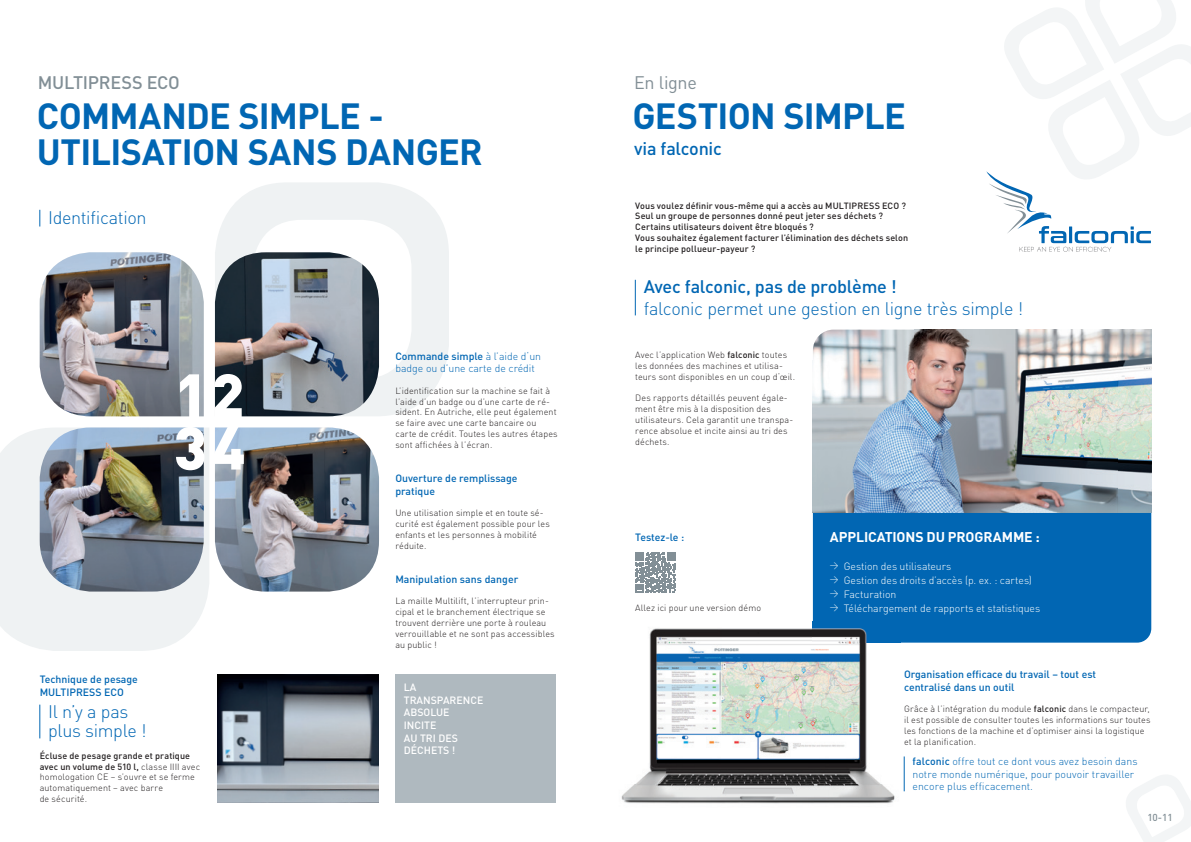
<style>
.page{position:relative;width:1191px;height:842px;background:#fff}
.page>*{position:absolute;margin:0;border:0;box-sizing:border-box;transform-origin:0 0}
.t1{font:700 36px/36px "DIN";letter-spacing:-.02em;color:#0166b3}
.t2{font:300 18px/19.2px "DIN";letter-spacing:-.02em;color:#0166b3}
.t3{font:500 18px "DIN";letter-spacing:-.015em;color:#0166b3}
.t4{font:500 18px "DIN";letter-spacing:-.015em;color:#828f96}
.t5{font:18px "DIN";color:#828f96}
.t6{font:700 14px "DIN";letter-spacing:-.01em;color:#fff}
.t7{font:300 10.5px/12.6px "DIN";color:#0166b3}
.t8{font:500 10.5px/12.6px "DIN";color:#0166b3}
.t9{font:300 10.5px/14px "DIN";letter-spacing:-.01em;color:#fff}
.t10{font:500 10.5px/12.6px "DIN";color:#fff}
.t11{font:500 10px "DIN";color:#828f96}
.t12{font:300 9px/10.8px "DIN";letter-spacing:.01em;color:#231f20}
.t13{font:500 9px/10.8px "DIN";letter-spacing:.01em;color:#231f20}
.s1{font-weight:500}
.s2{font-size:8.5px}
</style>
<div class="page">
<svg style="left:1126px;top:775px;width:65px;height:67px"></svg>
<svg style="left:215px;top:183px;width:234px;height:233px;fill:#eff2f3"></svg>
<svg style="left:0;top:428px;width:209px;height:223px;fill:#eff2f3"></svg>
<img style="left:40px;top:252px;width:164px;height:165px">
<img style="left:40px;top:427px;width:164px;height:164px">
<svg style="left:214px;top:252px;width:165px;height:165px;background:#818890"></svg>
<img style="left:215px;top:427px;width:164px;height:164px">
<div style="left:395px;top:674px;width:161px;height:128px;background:#afb9bf"></div>
<img style="left:217px;top:674px;width:161px;height:128px">
<svg style="left:986px;top:0;width:205px;height:252px"></svg>
<img style="left:813px;top:330px;width:338px;height:183px">
<hr style="left:40px;top:705px;width:1px;height:33px;background:#0166b3">
<hr style="left:635px;top:280px;width:1px;height:35px;background:#0166b3">
<div style="left:813px;top:513px;width:338px;height:130px;background:#0166b3"></div>
<hr style="left:904px;top:756px;width:1px;height:35px;background:#0166b3">
<img style="left:649px;top:621px;width:180px;height:33px">
<img style="left:829px;top:643px;width:38px;height:11px">
<img style="left:621px;top:654px;width:274px;height:150px">
<img style="left:813px;top:621px;width:88px;height:22px">
<svg style="left:635px;top:552px;width:40px;height:40px"></svg>
<svg style="left:40px;top:210px;width:1px;height:16px"></svg>
<h2 class="t4" style="left:38px;top:71px;width:144px">MULTIPRESS ECO</h2>
<h1 class="t1" style="left:37px;top:97px;width:447px">COMMANDE SIMPLE -<br>UTILISATION SANS DANGER</h1>
<h2 class="t2" style="left:48px;top:208px;width:100px">Identification</h2>
<p class="t8" style="left:40px;top:673px;width:100px">Technique de pesage<br>MULTIPRESS ECO</p>
<h2 class="t2" style="left:48px;top:702px;width:100px">Il n’y a pas plus simple !</h2>
<p class="t12" style="left:40px;top:750px;width:162px"><span class="s1">Écluse de pesage grande et pratique avec un volume de 510 l,</span> classe IIII avec homologation CE – s’ouvre et se ferme automatiquement – avec barre<br>de sécurité.</p>
<p class="t7" style="left:395px;top:349px;width:147px"><span class="s1">Commande simple</span> à l’aide d‘un badge ou d’une carte de crédit</p>
<p class="t12" style="left:395px;top:385px;width:164px">L’identification sur la machine se fait à l’aide d’un badge ou d’une carte de ré&shy;sident. En Autriche, elle peut également se faire avec une carte bancaire ou carte de crédit. Toutes les autres étapes sont affichées à l’écran.</p>
<p class="t8" style="left:395px;top:471px;width:124px">Ouverture de remplissage pratique</p>
<p class="t12" style="left:395px;top:507px;width:156px">Une utilisation simple et en toute sé&shy;curité est également possible pour les enfants et les personnes à mobilité réduite.</p>
<p class="t8" style="left:395px;top:572px;width:124px">Manipulation sans danger</p>
<p class="t12" style="left:395px;top:596px;width:161px">La maille Multilift, l’interrupteur prin&shy;cipal et le branchement électrique se trouvent derrière une porte à rouleau verrouillable et ne sont pas accessibles au public !</p>
<p class="t10" style="left:404px;top:681px;width:81px">LA<br>TRANSPARENCE<br>ABSOLUE<br>INCITE<br>AU TRI DES<br>DÉCHETS !</p>
<h2 class="t5" style="left:634px;top:71px;width:64px">En ligne</h2>
<h1 class="t1" style="left:632px;top:97px;width:275px">GESTION SIMPLE</h1>
<h2 class="t3" style="left:634px;top:137px;width:89px">via falconic</h2>
<p class="t13" style="left:635px;top:200px;width:274px">Vous voulez définir vous-même qui a accès au MULTIPRESS ECO ?<br>Seul un groupe de personnes donné peut jeter ses déchets ?<br>Certains utilisateurs doivent être bloqués ?<br>Vous souhaitez également facturer l’élimination des déchets selon le principe pollueur-payeur ?</p>
<h2 class="t3" style="left:643px;top:275px;width:255px">Avec falconic, pas de problème !</h2>
<h2 class="t2" style="left:643px;top:299px;width:381px">falconic permet une gestion en ligne très simple !</h2>
<p class="t12" style="left:635px;top:350px;width:161px">Avec l’application Web <span class="s1">falconic</span> toutes les données des machines et utilisa&shy;teurs sont disponibles en un coup d‘œil.</p>
<p class="t12" style="left:635px;top:393px;width:160px">Des rapports détaillés peuvent égale&shy;ment être mis à la disposition des utilisateurs. Cela garantit une transpa&shy;rence absolue et incite ainsi au tri des déchets.</p>
<p class="t8" style="left:635px;top:530px;width:50px">Testez-le :</p>
<p class="t12" style="left:635px;top:603px;width:127px">Allez ici pour une version démo</p>
<h3 class="t6" style="left:830px;top:527px;width:211px">APPLICATIONS DU PROGRAMME :</h3>
<p class="t9" style="left:830px;top:559px;width:212px"><span class="s2">&gt;</span> Gestion des utilisateurs<br><span class="s2">&gt;</span> Gestion des droits d’accès (p. ex. : cartes) <span class="s2">&gt;</span> Facturation<br><span class="s2">&gt;</span> Téléchargement de rapports et statistiques</p>
<p class="t8" style="left:904px;top:668px;width:193px">Organisation efficace du travail – tout est centralisé dans un outil</p>
<p class="t12" style="left:904px;top:704px;width:248px">Grâce à l’intégration du module <span class="s1">falconic</span> dans le compacteur, il est possible de consulter toutes les informations sur toutes les fonctions de la machine et d’optimiser ainsi la logistique et la planification.</p>
<p class="t7" style="left:912px;top:755px;width:226px"><span class="s1">falconic</span> offre tout ce dont vous avez besoin dans notre monde numérique, pour pouvoir travailler encore plus efficacement.</p>
<p class="t11" style="left:1147px;top:811px;width:27px">10-11</p>
</div>
